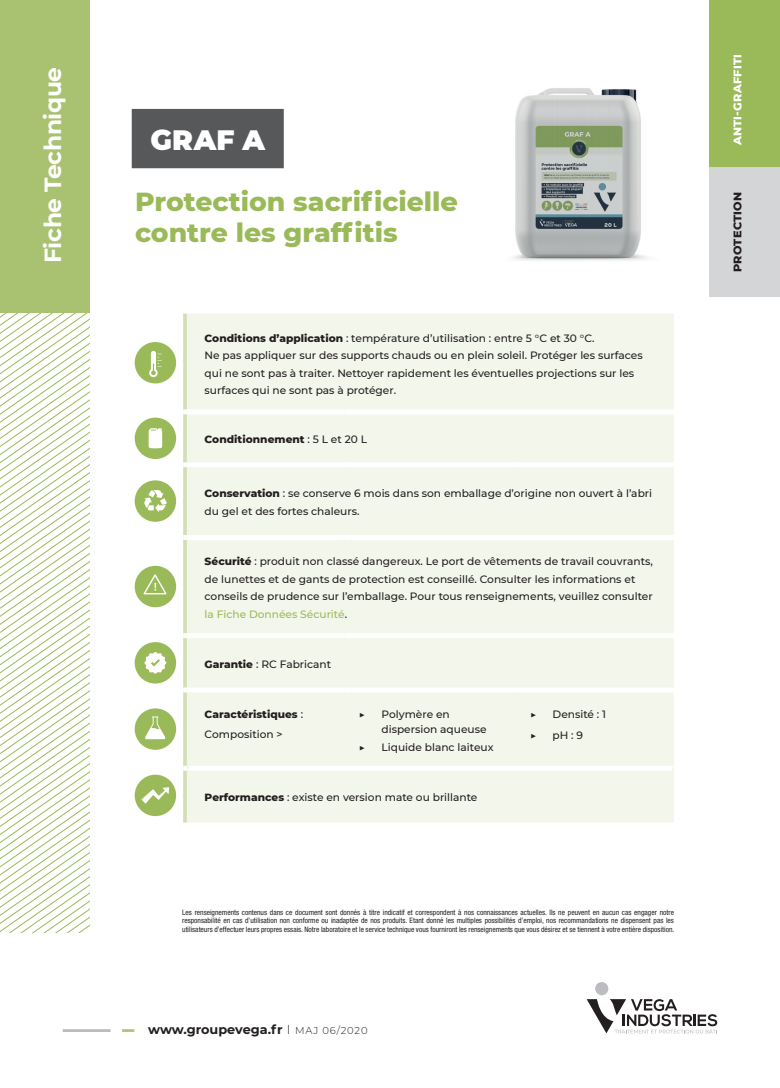
<style>
.page{position:relative;width:780px;height:1088px;background:#fff}
.page>*{position:absolute;margin:0;border:0;box-sizing:border-box;transform-origin:0 0}
.t1{font:900 28px "Montserrat";color:#fff}
.t2{font:800 26.62px/31.4px "Montserrat";color:#9aba59}
.t3{font:700 23.38px "Montserrat";letter-spacing:-.015em;color:#fff}
.t4{font:700 12.88px "Montserrat";color:#231f20}
.t5{font:800 11.25px "Montserrat";letter-spacing:.02em;color:#fff}
.t6{font:800 11.25px "Montserrat";letter-spacing:.02em;color:#231f20}
.t7{font:500 10.62px/17.5px "Montserrat";color:#231f20}
.t8{font:800 10.62px/20px "Montserrat";color:#231f20}
.t9{font:700 10.62px "Montserrat";color:#231f20}
.t10{font:condensed 7.5px/8.8px "Helvetica Neue";color:#231f20;text-align:justify}
.s1{font-weight:800}
.s2{font-weight:500}
.s3{color:#9aba59}
.s4{font-weight:300}
.s5{font-weight:300;font-size:10px}
</style>
<div class="page">
<hr style="left:63px;top:1029px;width:48px;height:3px;background:#b8b9bc">
<svg style="left:122px;top:1029px;width:12px;height:3px"></svg>
<svg style="left:0;top:484px;width:90px;height:9px"></svg>
<svg style="left:0;top:533px;width:90px;height:8px"></svg>
<svg style="left:0;top:541px;width:90px;height:8px"></svg>
<svg style="left:0;top:549px;width:90px;height:8px"></svg>
<svg style="left:0;top:557px;width:90px;height:375px"></svg>
<div style="left:595px;top:982px;width:13px;height:13px;background:#bcbdc0;border-radius:50%"></div>
<svg style="left:586px;top:999px;width:131px;height:34px"></svg>
<div style="left:183px;top:314px;width:491px;height:508px;background:#f3f6eb"></div>
<div style="left:135px;top:342px;width:41px;height:41px;background:#9aba59;border-radius:50%"></div>
<svg style="left:149px;top:351px;width:13px;height:26px"></svg>
<div style="left:135px;top:418px;width:41px;height:41px;background:#9aba59;border-radius:50%"></div>
<svg style="left:148px;top:428px;width:14px;height:20px"></svg>
<div style="left:135px;top:480px;width:41px;height:42px;background:#9aba59;border-radius:50%"></div>
<svg style="left:144px;top:490px;width:23px;height:22px"></svg>
<div style="left:135px;top:566px;width:41px;height:41px;background:#9aba59;border-radius:50%"></div>
<svg style="left:143px;top:574px;width:23px;height:20px"></svg>
<div style="left:135px;top:642px;width:41px;height:41px;background:#9aba59;border-radius:50%"></div>
<svg style="left:144px;top:652px;width:22px;height:22px"></svg>
<div style="left:135px;top:708px;width:41px;height:42px;background:#9aba59;border-radius:50%"></div>
<svg style="left:145px;top:716px;width:20px;height:23px"></svg>
<div style="left:135px;top:775px;width:41px;height:41px;background:#9aba59;border-radius:50%"></div>
<svg style="left:142px;top:787px;width:27px;height:16px"></svg>
<div style="left:0;top:0;width:90px;height:312px;background:#a9c271"></div>
<div style="left:132px;top:109px;width:152px;height:59px;background:#57585a"></div>
<div style="left:709px;top:50px;width:71px;height:247px;background:#d4d5d7"></div>
<div style="left:709px;top:0;width:71px;height:167px;background:#9aba59"></div>
<img style="left:513px;top:88px;width:135px;height:173px">
<h3 class="t3" style="left:36px;top:263px;width:198px;rotate:-90deg">Fiche Technique</h3>
<h1 class="t1" style="left:150px;top:119px;width:116px">GRAF A</h1>
<h2 class="t2" style="left:135px;top:184px;width:324px">Protection sacrificielle contre les graffitis</h2>
<p class="t7" style="left:205px;top:329px;width:439px"><span class="s1">Conditions d’application</span> : température d’utilisation : entre 5 °C et 30 °C.<br>Ne pas appliquer sur des supports chauds ou en plein soleil. Protéger les surfaces qui ne sont pas à traiter. Nettoyer rapidement les éventuelles projections sur les surfaces qui ne sont pas à protéger.</p>
<p class="t8" style="left:205px;top:429px;width:164px">Conditionnement <span class="s2">: 5 L et 20 L</span></p>
<p class="t7" style="left:205px;top:484px;width:449px"><span class="s1">Conservation</span> : se conserve 6 mois dans son emballage d’origine non ouvert à l’abri du gel et des fortes chaleurs.</p>
<p class="t7" style="left:205px;top:552px;width:449px"><span class="s1">Sécurité</span> : produit non classé dangereux. Le port de vêtements de travail couvrants, de lunettes et de gants de protection est conseillé. Consulter les informations et conseils de prudence sur l’emballage. Pour tous renseignements, veuillez consulter <span class="s3">la Fiche Données Sécurité</span>.</p>
<p class="t7" style="left:205px;top:655px;width:128px"><span class="s1">Garantie</span> : RC Fabricant</p>
<p class="t8" style="left:205px;top:704px;width:100px">Caractéristiques <span class="s2">:<br>Composition &gt;</span></p>
<p class="t9" style="left:359px;top:706px;width:8px">▶</p>
<p class="t7" style="left:381px;top:706px;width:107px;line-height:15px">Polymère en dispersion aqueuse</p>
<p class="t9" style="left:359px;top:739px;width:8px">▶</p>
<p class="t7" style="left:381px;top:737px;width:114px">Liquide blanc laiteux</p>
<p class="t7" style="left:205px;top:787px;width:274px"><span class="s1">Performances</span> : existe en version mate ou brillante</p>
<p class="t9" style="left:530px;top:706px;width:8px">▶</p>
<p class="t7" style="left:552px;top:705px;width:55px">Densité : 1</p>
<p class="t9" style="left:530px;top:727px;width:8px">▶</p>
<p class="t7" style="left:552px;top:726px;width:32px">pH : 9</p>
<p class="t10" style="left:182px;top:907px;width:493px">Les renseignements contenus dans ce document sont donnés à titre indicatif et correspondent à nos connaissances actuelles. Ils ne peuvent en aucun cas engager notre responsabilité en cas d’utilisation non conforme ou inadaptée de nos produits. Etant donné les multiples possibilités d’emploi, nos recommandations ne dispensent pas les utilisateurs d’effectuer leurs propres essais. Notre laboratoire et le service technique vous fourniront les renseignements que vous désirez et se tiennent à votre entière disposition.</p>
<p class="t4" style="left:148px;top:1020px;width:221px">www.groupevega.fr <span class="s4">I</span> <span class="s5">MAJ 06/2020</span></p>
<p class="t5" style="left:729px;top:145px;width:93px;rotate:-90deg">ANTI-GRAFFITI</p>
<p class="t6" style="left:729px;top:272px;width:82px;rotate:-90deg">PROTECTION</p>
</div>
